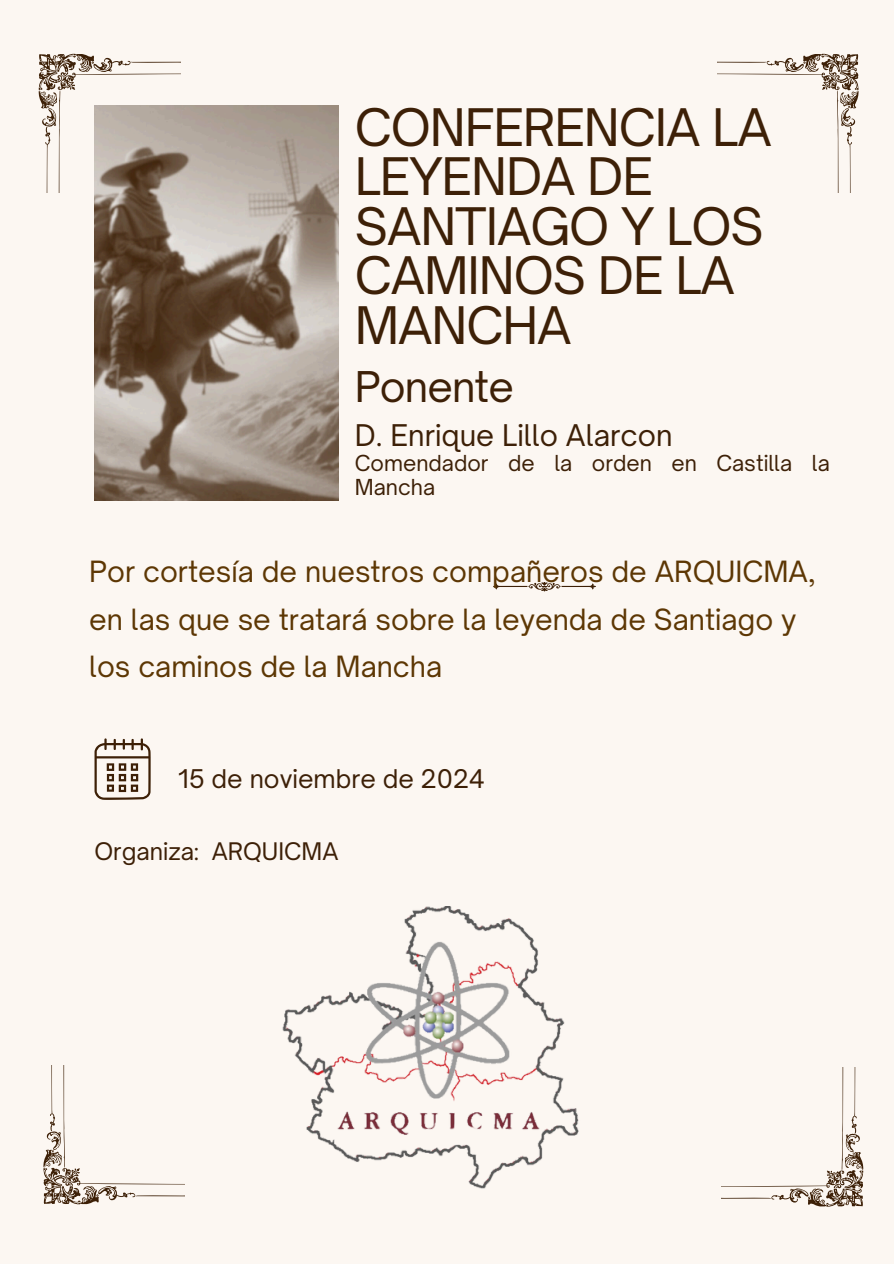
<style>
.page{position:relative;width:894px;height:1264px;background:#fff}
.page>*{position:absolute;margin:0;border:0;box-sizing:border-box;transform-origin:0 0}
.t1{font:49.5px/49.5px "Open Sauce One";letter-spacing:-.02em;color:#3d2007}
.t2{font:40.5px "Open Sauce One";letter-spacing:-.02em;color:#3d2007}
.t3{font:28.65px "Open Sauce One";color:#3d2007}
.t4{font:28.05px/47.2px "Open Sauce One";color:#5d3704}
.t5{font:24.6px "Open Sauce One";color:#3d2007}
.t6{font:23.1px "Open Sauce One";color:#3d2007}
.t7{font:21.15px/23.7px "Open Sauce One";color:#3d2007}
</style>
<div class="page">
<div style="left:0;top:0;width:893px;height:1263px;background:#fcf7f2"></div>
<svg style="left:717px;top:53px;width:141px;height:140px"></svg>
<svg style="left:38px;top:53px;width:142px;height:140px"></svg>
<svg style="left:43px;top:1065px;width:142px;height:140px"></svg>
<svg style="left:721px;top:1067px;width:142px;height:140px"></svg>
<svg style="left:493px;top:582px;width:103px;height:9px"></svg>
<img style="left:94px;top:106px;width:244px;height:394px">
<svg style="left:94px;top:738px;width:57px;height:62px"></svg>
<img style="left:282px;top:907px;width:297px;height:282px">
<h1 class="t1" style="left:355px;top:102px;width:418px">CONFERENCIA LA<br>LEYENDA DE<br>SANTIAGO Y LOS<br>CAMINOS DE LA<br>MANCHA</h1>
<h2 class="t2" style="left:355px;top:361px;width:160px">Ponente</h2>
<p class="t3" style="left:355px;top:417px;width:319px">D. Enrique Lillo Alarcon</p>
<p class="t7" style="left:355px;top:451px;width:476px">Comendador de la orden en Castilla la<br>Mancha</p>
<p class="t4" style="left:89px;top:548px;width:727px">Por cortesía de nuestros compañeros de ARQUICMA, en las que se tratará sobre la leyenda de Santiago y los caminos de la Mancha</p>
<p class="t5" style="left:178px;top:763px;width:308px">15 de noviembre de 2024</p>
<p class="t6" style="left:94px;top:836px;width:245px">Organiza: ARQUICMA</p>
</div>
